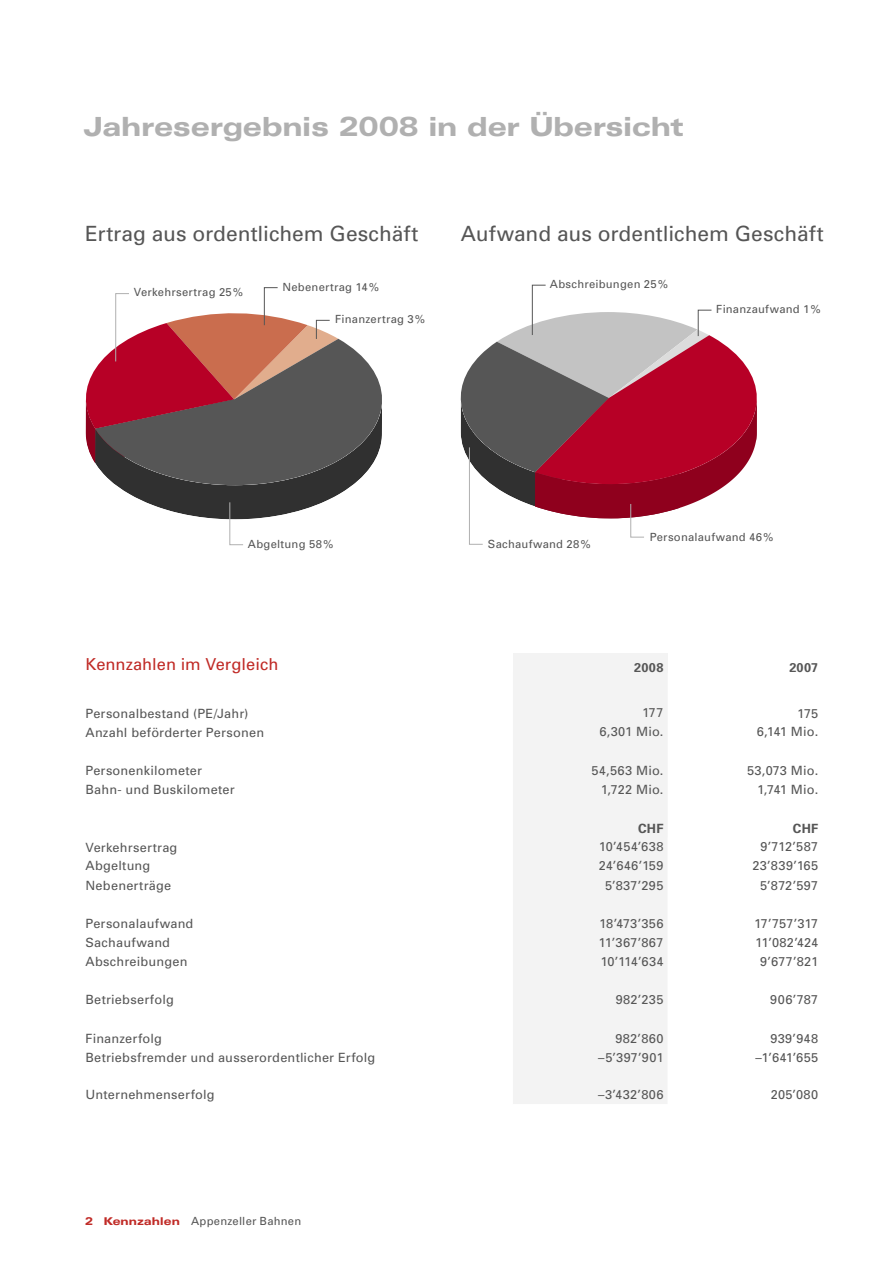
<style>
.page{position:relative;width:893px;height:1263px;background:#fff}
.page>*{position:absolute;margin:0;border:0;box-sizing:border-box;transform-origin:0 0}
.t1{font:700 expanded 27px "UN11";letter-spacing:.01em;color:#b0b0b0}
.t2{font:21px "Univers";color:#565656}
.t3{font:16.5px "Univers";color:#c02a26}
.t4{font:12.75px "Univers";letter-spacing:.015em;color:#565656}
.t5{font:700 12.75px "Univers";letter-spacing:.02em;color:#565656}
.t6{font:11.25px "Univers";letter-spacing:.02em;color:#565656}
.s1{font-family:"UN11";font-weight:700;font-stretch:expanded;font-size:10.95px;color:#c02a26}
</style>
<div class="page">
<div style="left:513px;top:654px;width:155px;height:19px;background:#f3f3f3"></div>
<div style="left:513px;top:673px;width:154px;height:431px;background:#f3f3f3"></div>
<svg style="left:460px;top:285px;width:297px;height:260px"></svg>
<svg style="left:85px;top:287px;width:297px;height:258px"></svg>
<h1 class="t1" style="left:84px;top:112px;width:601px">Jahresergebnis 2008 in der Übersicht</h1>
<h2 class="t2" style="left:85px;top:221px;width:335px">Ertrag aus ordentlichem Geschäft</h2>
<p class="t6" style="left:134px;top:285px;width:111px">Verkehrsertrag 25%</p>
<p class="t6" style="left:282px;top:279px;width:98px">Nebenertrag 14%</p>
<p class="t6" style="left:335px;top:311px;width:91px">Finanzertrag 3%</p>
<h2 class="t2" style="left:461px;top:221px;width:364px">Aufwand aus ordentlichem Geschäft</h2>
<p class="t6" style="left:550px;top:277px;width:120px">Abschreibungen 25%</p>
<p class="t6" style="left:716px;top:302px;width:106px">Finanzaufwand 1%</p>
<p class="t6" style="left:248px;top:537px;width:87px">Abgeltung 58%</p>
<p class="t6" style="left:488px;top:537px;width:104px">Sachaufwand 28%</p>
<p class="t6" style="left:650px;top:530px;width:125px">Personalaufwand 46%</p>
<p class="t3" style="left:85px;top:653px;width:195px">Kennzahlen im Vergleich</p>
<p class="t5" style="left:634px;top:659px;width:31px">2008</p>
<p class="t5" style="left:789px;top:659px;width:30px">2007</p>
<p class="t4" style="left:85px;top:705px;width:165px">Personalbestand (PE/Jahr)</p>
<p class="t4" style="left:642px;top:705px;width:23px">177</p>
<p class="t4" style="left:797px;top:705px;width:22px">175</p>
<p class="t4" style="left:85px;top:724px;width:180px">Anzahl beförderter Personen</p>
<p class="t4" style="left:599px;top:724px;width:66px">6,301 Mio.</p>
<p class="t4" style="left:757px;top:724px;width:63px">6,141 Mio.</p>
<p class="t4" style="left:85px;top:762px;width:118px">Personenkilometer</p>
<p class="t4" style="left:592px;top:762px;width:73px">54,563 Mio.</p>
<p class="t4" style="left:747px;top:762px;width:73px">53,073 Mio.</p>
<p class="t4" style="left:86px;top:782px;width:151px">Bahn- und Buskilometer</p>
<p class="t4" style="left:601px;top:781px;width:64px">1,722 Mio.</p>
<p class="t4" style="left:757px;top:781px;width:63px">1,741 Mio.</p>
<p class="t5" style="left:638px;top:820px;width:27px">CHF</p>
<p class="t5" style="left:793px;top:820px;width:27px">CHF</p>
<p class="t4" style="left:86px;top:839px;width:93px">Verkehrsertrag</p>
<p class="t4" style="left:599px;top:839px;width:66px">10’454’638</p>
<p class="t4" style="left:760px;top:839px;width:59px">9’712’587</p>
<p class="t4" style="left:86px;top:858px;width:66px">Abgeltung</p>
<p class="t4" style="left:599px;top:858px;width:66px">24’646’159</p>
<p class="t4" style="left:752px;top:858px;width:67px">23’839’165</p>
<p class="t4" style="left:86px;top:877px;width:87px">Nebenerträge</p>
<p class="t4" style="left:605px;top:877px;width:60px">5’837’295</p>
<p class="t4" style="left:760px;top:877px;width:60px">5’872’597</p>
<p class="t4" style="left:86px;top:916px;width:109px">Personalaufwand</p>
<p class="t4" style="left:599px;top:915px;width:66px">18’473’356</p>
<p class="t4" style="left:754px;top:915px;width:66px">17’757’317</p>
<p class="t4" style="left:86px;top:934px;width:86px">Sachaufwand</p>
<p class="t4" style="left:599px;top:934px;width:66px">11’367’867</p>
<p class="t4" style="left:755px;top:934px;width:65px">11’082’424</p>
<p class="t4" style="left:86px;top:954px;width:103px">Abschreibungen</p>
<p class="t4" style="left:600px;top:954px;width:65px">10’114’634</p>
<p class="t4" style="left:760px;top:954px;width:60px">9’677’821</p>
<p class="t4" style="left:86px;top:992px;width:90px">Betriebserfolg</p>
<p class="t4" style="left:616px;top:992px;width:49px">982’235</p>
<p class="t4" style="left:770px;top:992px;width:49px">906’787</p>
<p class="t4" style="left:86px;top:1030px;width:78px">Finanzerfolg</p>
<p class="t4" style="left:615px;top:1030px;width:50px">982’860</p>
<p class="t4" style="left:770px;top:1030px;width:49px">939’948</p>
<p class="t4" style="left:86px;top:1049px;width:291px">Betriebsfremder und ausserordentlicher Erfolg</p>
<p class="t4" style="left:598px;top:1049px;width:67px">–5’397’901</p>
<p class="t4" style="left:756px;top:1049px;width:64px">–1’641’655</p>
<p class="t4" style="left:86px;top:1087px;width:131px">Unternehmenserfolg</p>
<p class="t4" style="left:598px;top:1087px;width:67px">–3’432’806</p>
<p class="t4" style="left:771px;top:1087px;width:49px">205’080</p>
<p class="t6" style="left:85px;top:1214px;width:218px"><span class="s1">2 Kennzahlen</span> Appenzeller Bahnen</p>
</div>
